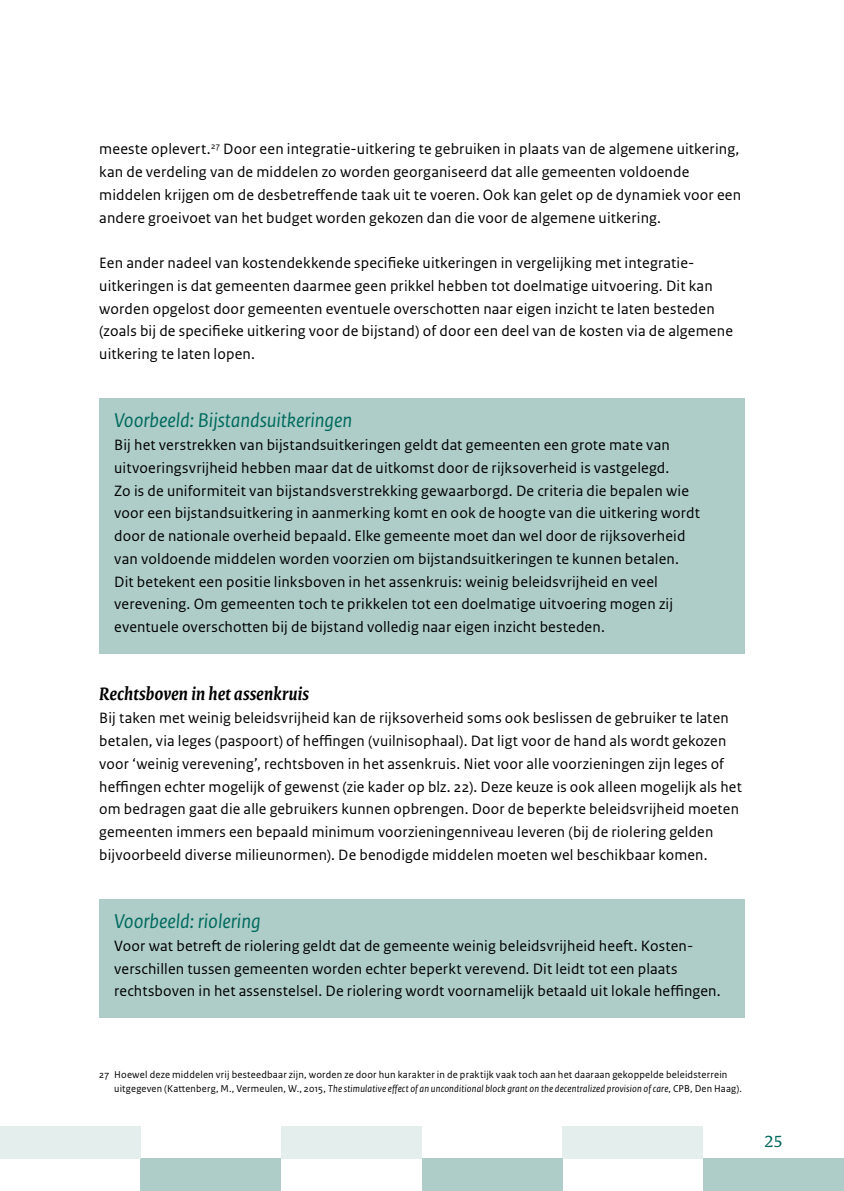
<style>
.page{position:relative;width:844px;height:1191px;background:#fff}
.page>*{position:absolute;margin:0;border:0;box-sizing:border-box;transform-origin:0 0}
.t1{font:italic 21px "Rijksoverheid Sans Text";color:#006a5d}
.Tussenkop_zwart{font:italic 700 19.25px "Rijksoverheid Serif";letter-spacing:.005em;color:#000}
.t2{font:17.5px "Rijksoverheid Serif";color:#006a5d}
.Broodtekst{font:15.75px/22.8px "Rijksoverheid Sans Text";letter-spacing:.01em;color:#000}
.voetnoot{font:10.5px/14px "Rijksoverheid Sans Text";letter-spacing:.02em;color:#000}
.s1{font-style:italic}
</style>
<div class="page">
<div style="left:703px;top:1158px;width:140px;height:33px;background:#aecdc9"></div>
<div style="left:562px;top:1126px;width:141px;height:32px;background:#e4eeed"></div>
<div style="left:422px;top:1158px;width:140px;height:33px;background:#aecdc9"></div>
<div style="left:281px;top:1126px;width:141px;height:32px;background:#e4eeed"></div>
<div style="left:141px;top:1158px;width:140px;height:33px;background:#aecdc9"></div>
<div style="left:0;top:1126px;width:141px;height:32px;background:#e4eeed"></div>
<div style="left:99px;top:398px;width:645px;height:255px;background:#aecdc9"></div>
<div style="left:99px;top:898px;width:645px;height:119px;background:#aecdc9"></div>
<p class="Broodtekst" style="left:99px;top:138px;width:643px">meeste oplevert.<sup>27</sup> Door een integratie-uitkering te gebruiken in plaats van de algemene uitkering, kan de verdeling van de middelen zo worden georganiseerd dat alle gemeenten voldoende middelen krijgen om de desbetreffende taak uit te voeren. Ook kan gelet op de dynamiek voor een andere groeivoet van het budget worden gekozen dan die voor de algemene uitkering.</p>
<p class="Broodtekst" style="left:99px;top:252px;width:635px">Een ander nadeel van kostendekkende specifieke uitkeringen in vergelijking met integratie&shy;uitkeringen is dat gemeenten daarmee geen prikkel hebben tot doelmatige uitvoering. Dit kan worden opgelost door gemeenten eventuele overschotten naar eigen inzicht te laten besteden (zoals bij de specifieke uitkering voor de bijstand) of door een deel van de kosten via de algemene uitkering te laten lopen.</p>
<p class="t1" style="left:114px;top:409px;width:239px">Voorbeeld: Bijstandsuitkeringen</p>
<p class="Broodtekst" style="left:114px;top:434px;width:587px">Bij het verstrekken van bijstandsuitkeringen geldt dat gemeenten een grote mate van uitvoeringsvrijheid hebben maar dat de uitkomst door de rijksoverheid is vastgelegd.<br>Zo is de uniformiteit van bijstandsverstrekking gewaarborgd. De criteria die bepalen wie voor een bijstandsuitkering in aanmerking komt en ook de hoogte van die uitkering wordt door de nationale overheid bepaald. Elke gemeente moet dan wel door de rijksoverheid van voldoende middelen worden voorzien om bijstandsuitkeringen te kunnen betalen.<br>Dit betekent een positie linksboven in het assenkruis: weinig beleidsvrijheid en veel verevening. Om gemeenten toch te prikkelen tot een doelmatige uitvoering mogen zij eventuele overschotten bij de bijstand volledig naar eigen inzicht besteden.</p>
<p class="Tussenkop_zwart" style="left:99px;top:682px;width:211px">Rechtsboven in het assenkruis</p>
<p class="Broodtekst" style="left:99px;top:707px;width:644px">Bij taken met weinig beleidsvrijheid kan de rijksoverheid soms ook beslissen de gebruiker te laten betalen, via leges (paspoort) of heffingen (vuilnisophaal). Dat ligt voor de hand als wordt gekozen voor ‘weinig verevening’, rechtsboven in het assenkruis. Niet voor alle voorzieningen zijn leges of heffingen echter mogelijk of gewenst (zie kader op blz. 22). Deze keuze is ook alleen mogelijk als het om bedragen gaat die alle gebruikers kunnen opbrengen. Door de beperkte beleidsvrijheid moeten gemeenten immers een bepaald minimum voorzieningenniveau leveren (bij de riolering gelden bijvoorbeeld diverse milieunormen). De benodigde middelen moeten wel beschikbaar komen.</p>
<p class="t1" style="left:114px;top:909px;width:148px">Voorbeeld: riolering</p>
<p class="Broodtekst" style="left:114px;top:934px;width:608px">Voor wat betreft de riolering geldt dat de gemeente weinig beleidsvrijheid heeft. Kosten&shy;verschillen tussen gemeenten worden echter beperkt verevend. Dit leidt tot een plaats rechtsboven in het assenstelsel. De riolering wordt voornamelijk betaald uit lokale heffingen.</p>
<p class="voetnoot" style="left:114px;top:1067px;width:629px;text-indent:-15px">27 Hoewel deze middelen vrij besteedbaar zijn, worden ze door hun karakter in de praktijk vaak toch aan het daaraan gekoppelde beleidsterrein uitgegeven (Kattenberg, M., Vermeulen, W., 2015, <span class="s1">The stimulative effect of an unconditional block grant on the decentralized provision of care</span>, CPB, Den Haag).</p>
<p class="t2" style="left:764px;top:1130px;width:20px">25</p>
</div>
